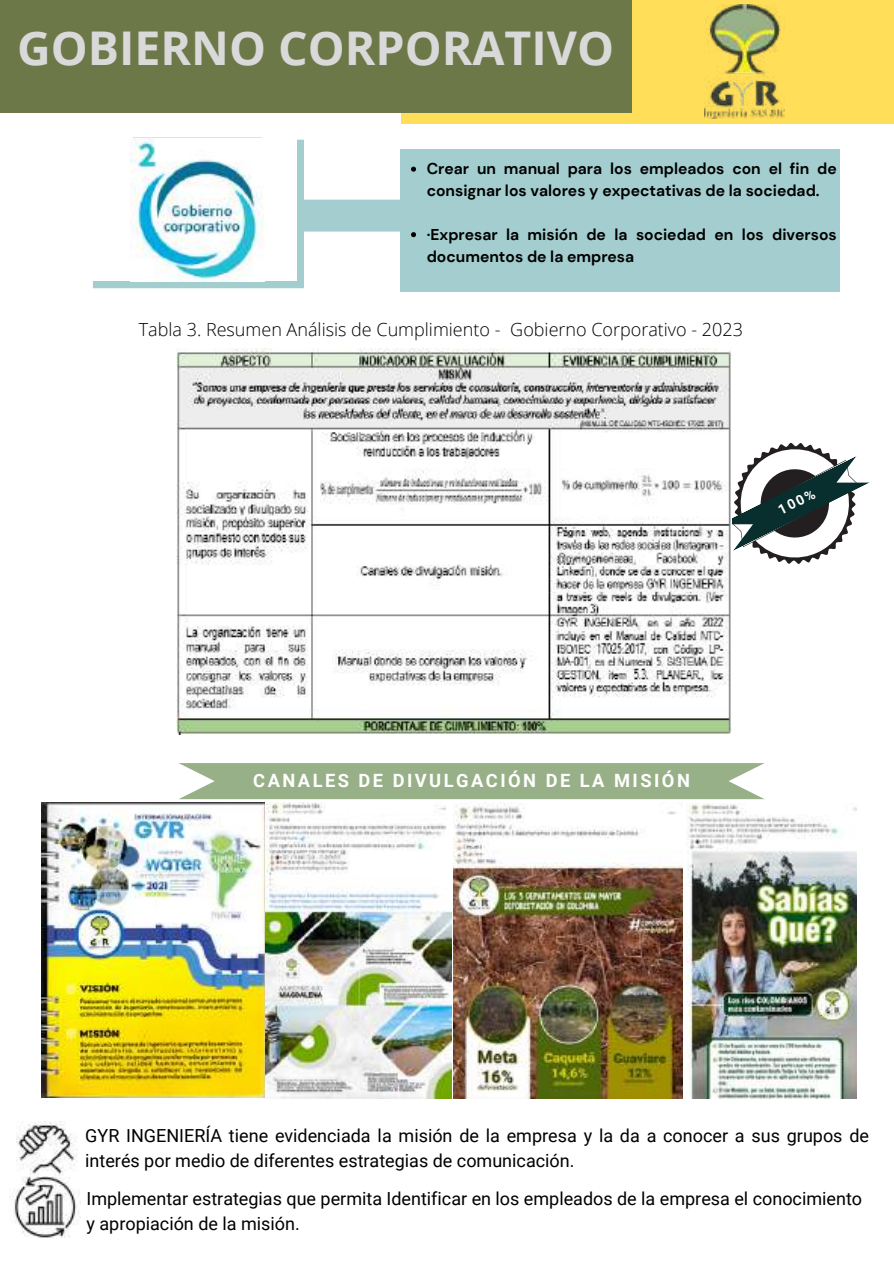
<style>
.page{position:relative;width:894px;height:1264px;background:#fff}
.page>*{position:absolute;margin:0;border:0;box-sizing:border-box;transform-origin:0 0}
.t1{font:700 46.5px "Open Sans";color:#d9d9d9}
.t2{font:700 18.3px "Roboto";letter-spacing:.135em;color:#fff}
.t3{font:18px/24.8px "Roboto";color:#000}
.t4{font:300 18px "Open Sans";color:#000}
.t5{font:700 15.6px/21.8px "DM Sans";color:#000}
.t6{font:700 13.8px "Roboto";color:#fff}
</style>
<div class="page">
<div style="left:401px;top:0;width:492px;height:124px;background:#ffde59"></div>
<div style="left:0;top:0;width:631px;height:112px;background:#6c7848"></div>
<img style="left:704px;top:5px;width:80px;height:114px">
<img style="left:41px;top:802px;width:410px;height:296px">
<img style="left:453px;top:802px;width:229px;height:296px">
<img style="left:686px;top:803px;width:170px;height:295px">
<svg style="left:179px;top:763px;width:585px;height:36px;background:#9eb48f"></svg>
<div style="left:254px;top:200px;width:179px;height:31px;background:#a3cdce"></div>
<svg style="left:93px;top:140px;width:211px;height:148px"></svg>
<div style="left:85px;top:132px;width:211px;height:148px;background:#fff"></div>
<div style="left:400px;top:149px;width:439px;height:143px;background:#a3cdce"></div>
<svg style="left:411px;top:167px;width:5px;height:5px"></svg>
<svg style="left:411px;top:232px;width:5px;height:5px"></svg>
<img style="left:131px;top:139px;width:134px;height:143px">
<svg style="left:732px;top:442px;width:138px;height:122px"></svg>
<img style="left:17px;top:1121px;width:60px;height:54px">
<img style="left:9px;top:1176px;width:70px;height:62px">
<img style="left:176px;top:348px;width:555px;height:386px">
<h1 class="t1" style="left:17px;top:15px;width:598px">GOBIERNO CORPORATIVO</h1>
<p class="t5" style="left:426px;top:158px;width:411px">Crear un manual para los empleados con el fin de consignar los valores y expectativas de la sociedad.</p>
<p class="t5" style="left:426px;top:223px;width:411px">·Expresar la misión de la sociedad en los diversos documentos de la empresa</p>
<p class="t4" style="left:139px;top:317px;width:605px">Tabla 3. Resumen Análisis de Cumplimiento - Gobierno Corporativo - 2023</p>
<p class="t6" style="left:775px;top:503px;width:41px;rotate:-27deg">100%</p>
<p class="t2" style="left:253px;top:769px;width:438px">CANALES DE DIVULGACIÓN DE LA MISIÓN</p>
<p class="t3" style="left:85px;top:1123px;width:785px">GYR INGENIERÍA tiene evidenciada la misión de la empresa y la da a conocer a sus grupos de interés por medio de diferentes estrategias de comunicación.</p>
<p class="t3" style="left:86px;top:1186px;width:777px">Implementar estrategias que permita Identificar en los empleados de la empresa el conocimiento y apropiación de la misión.</p>
</div>
